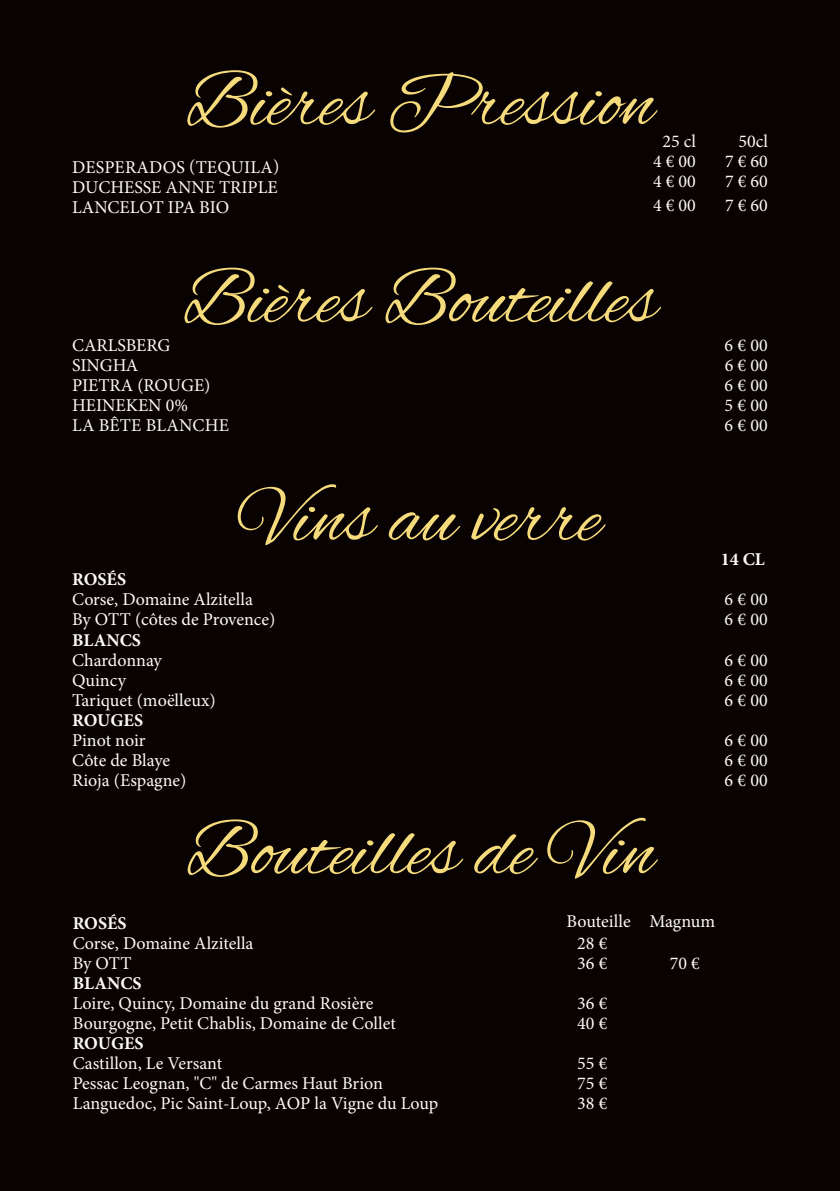
<style>
.page{position:relative;width:840px;height:1191px;background:#fff}
.page>*{position:absolute;margin:0;border:0;box-sizing:border-box;transform-origin:0 0}
.t1{font:80px "Alex Brush";color:#f6db7d}
.t2{font:18px/20px "Minion Pro";color:#fefaf8;text-align:justify}
.t3{font:18px "Minion Pro";letter-spacing:.01em;color:#fbf9f5}
.t4{font:700 18px "Minion Pro";color:#fefaf8}
</style>
<div class="page">
<div style="left:0;top:0;width:839px;height:1191px;background:#080302"></div>
<h1 class="t1" style="left:186px;top:53px;width:469px">Bières Pression</h1>
<p class="t2" style="left:72px;top:158px;width:209px">DESPERADOS (TEQUILA)<br>DUCHESSE ANNE TRIPLE LANCELOT IPA BIO</p>
<p class="t2" style="left:652px;top:132px;width:44px;text-align:center">25 cl<br>4 € 00<br>4 € 00</p>
<p class="t2" style="left:652px;top:196px;width:44px">4 € 00</p>
<h1 class="t1" style="left:183px;top:250px;width:475px">Bières Bouteilles</h1>
<p class="t2" style="left:724px;top:132px;width:44px;text-indent:13px">50cl 7 € 60<br>7 € 60</p>
<p class="t2" style="left:724px;top:196px;width:44px">7 € 60</p>
<p class="t2" style="left:72px;top:335px;width:100px">CARLSBERG</p>
<p class="t3" style="left:724px;top:333px;width:45px">6 € 00</p>
<p class="t2" style="left:72px;top:355px;width:68px">SINGHA</p>
<p class="t2" style="left:724px;top:355px;width:44px">6 € 00</p>
<p class="t2" style="left:72px;top:375px;width:140px">PIETRA (ROUGE)</p>
<p class="t3" style="left:724px;top:373px;width:45px">6 € 00</p>
<p class="t2" style="left:72px;top:395px;width:117px">HEINEKEN 0%</p>
<p class="t3" style="left:724px;top:393px;width:45px">5 € 00</p>
<p class="t3" style="left:72px;top:413px;width:158px">LA BÊTE BLANCHE</p>
<p class="t3" style="left:724px;top:413px;width:45px">6 € 00</p>
<h1 class="t1" style="left:239px;top:468px;width:363px">Vins au verre</h1>
<p class="t4" style="left:720px;top:547px;width:45px">14 CL</p>
<p class="t4" style="left:72px;top:567px;width:55px">ROSÉS</p>
<p class="t2" style="left:72px;top:590px;width:182px">Corse, Domaine Alzitella</p>
<p class="t3" style="left:724px;top:587px;width:45px">6 € 00</p>
<p class="t2" style="left:72px;top:610px;width:205px">By OTT (côtes de Provence)</p>
<p class="t3" style="left:724px;top:607px;width:45px">6 € 00</p>
<p class="t4" style="left:72px;top:627px;width:70px">BLANCS</p>
<p class="t2" style="left:72px;top:650px;width:91px">Chardonnay</p>
<p class="t3" style="left:724px;top:647px;width:45px">6 € 00</p>
<p class="t2" style="left:72px;top:670px;width:55px">Quincy</p>
<p class="t3" style="left:724px;top:667px;width:45px">6 € 00</p>
<p class="t2" style="left:72px;top:690px;width:145px">Tariquet (moëlleux)</p>
<p class="t3" style="left:724px;top:687px;width:45px">6 € 00</p>
<p class="t4" style="left:72px;top:707px;width:72px">ROUGES</p>
<p class="t2" style="left:72px;top:730px;width:75px">Pinot noir</p>
<p class="t3" style="left:724px;top:727px;width:45px">6 € 00</p>
<p class="t2" style="left:72px;top:750px;width:100px">Côte de Blaye</p>
<p class="t3" style="left:724px;top:747px;width:45px">6 € 00</p>
<p class="t2" style="left:72px;top:770px;width:116px">Rioja (Espagne)</p>
<p class="t3" style="left:724px;top:767px;width:45px">6 € 00</p>
<h1 class="t1" style="left:186px;top:802px;width:469px">Bouteilles de Vin</h1>
<p class="t2" style="left:566px;top:911px;width:150px">Bouteille Magnum</p>
<p class="t4" style="left:73px;top:910px;width:55px">ROSÉS</p>
<p class="t2" style="left:73px;top:933px;width:182px">Corse, Domaine Alzitella</p>
<p class="t2" style="left:577px;top:933px;width:32px">28 €</p>
<p class="t2" style="left:73px;top:953px;width:60px">By OTT</p>
<p class="t2" style="left:577px;top:953px;width:32px">36 €</p>
<p class="t2" style="left:669px;top:953px;width:32px">70 €</p>
<p class="t4" style="left:73px;top:970px;width:70px">BLANCS</p>
<p class="t2" style="left:73px;top:993px;width:302px">Loire, Quincy, Domaine du grand Rosière</p>
<p class="t2" style="left:577px;top:993px;width:32px">36 €</p>
<p class="t2" style="left:73px;top:1013px;width:324px">Bourgogne, Petit Chablis, Domaine de Collet</p>
<p class="t2" style="left:577px;top:1013px;width:32px">40 €</p>
<p class="t4" style="left:73px;top:1030px;width:72px">ROUGES</p>
<p class="t2" style="left:73px;top:1053px;width:151px">Castillon, Le Versant</p>
<p class="t2" style="left:577px;top:1053px;width:32px">55 €</p>
<p class="t2" style="left:73px;top:1073px;width:311px">Pessac Leognan, "C" de Carmes Haut Brion</p>
<p class="t2" style="left:577px;top:1073px;width:32px">75 €</p>
<p class="t2" style="left:73px;top:1093px;width:367px">Languedoc, Pic Saint-Loup, AOP la Vigne du Loup</p>
<p class="t2" style="left:577px;top:1093px;width:32px">38 €</p>
</div>
